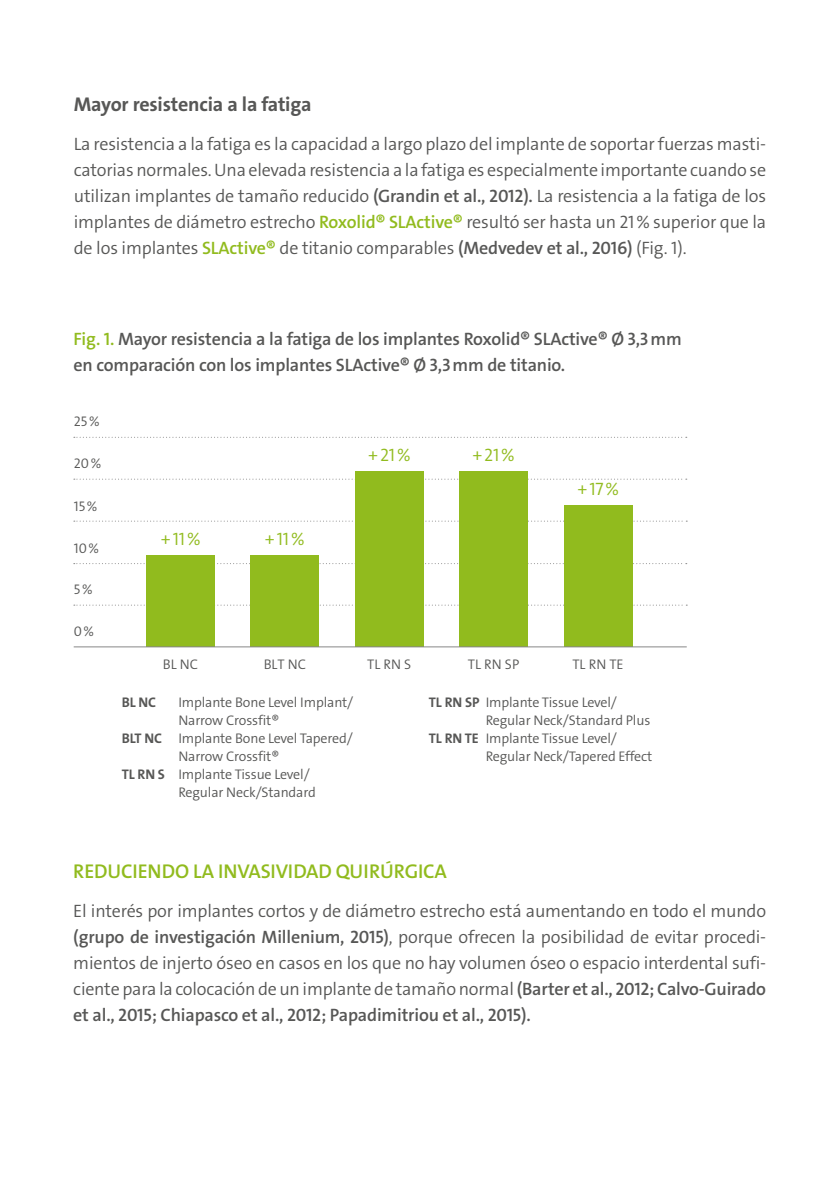
<style>
.page{position:relative;width:840px;height:1191px;background:#fff}
.page>*{position:absolute;margin:0;border:0;box-sizing:border-box;transform-origin:0 0}
.Subtitle{font:20px "The Sans LP6 Se Bld";letter-spacing:-.01em;color:#91bb1e}
.Subtitle-2{font:20px "The Sans LP7 Bld";letter-spacing:-.01em;color:#575756}
.Copy{font:18px/26px "The Sans LP4 Se Lig";letter-spacing:-.01em;color:#575756;text-align:justify}
.Graphic_Title{font:18px/26px "The Sans LP6 Se Bld";letter-spacing:-.01em;color:#575756}
.Copy-2{font:18px "The Sans LP4 Se Lig";color:#91bb1e}
.Graphic_Copy{font:14px/18px "The Sans LP4 Se Lig";letter-spacing:-.01em;color:#575756}
.t1{font:14px "The Sans LP7 Bld";color:#575756}
.s1{font-family:"The Sans LP6 Se Bld"}
.s2{font-family:"The Sans LP6 Se Bld";color:#91bb1e}
.s3{color:#91bb1e}
.s4{font-family:"The Sans LP7 Bld"}
</style>
<div class="page">
<svg style="left:74px;top:437px;width:612px;height:1px"></svg>
<svg style="left:74px;top:478px;width:612px;height:1px"></svg>
<svg style="left:74px;top:520px;width:609px;height:1px"></svg>
<svg style="left:74px;top:563px;width:612px;height:1px"></svg>
<svg style="left:74px;top:604px;width:609px;height:1px"></svg>
<div style="left:250px;top:555px;width:69px;height:91px;background:#91bb1e"></div>
<div style="left:146px;top:555px;width:68px;height:91px;background:#91bb1e"></div>
<div style="left:355px;top:471px;width:68px;height:175px;background:#91bb1e"></div>
<div style="left:459px;top:471px;width:68px;height:175px;background:#91bb1e"></div>
<div style="left:563px;top:505px;width:69px;height:141px;background:#91bb1e"></div>
<hr style="left:74px;top:646px;width:612px;height:1px;background:#878787">
<p class="Subtitle-2" style="left:74px;top:91px;width:239px">Mayor resistencia a la fatiga</p>
<p class="Copy" style="left:74px;top:131px;width:693px">La resistencia a la fatiga es la capacidad a largo plazo del implante de soportar fuerzas masti&shy;catorias normales. Una elevada resistencia a la fatiga es especialmente importante cuando se utilizan implantes de tamaño reducido <span class="s1">(Grandin et al., 2012).</span> La resistencia a la fatiga de los implantes de diámetro estrecho <span class="s2">Roxolid® SLActive®</span> resultó ser hasta un 21% superior que la de los implantes <span class="s2">SLActive®</span> de titanio comparables <span class="s1">(Medvedev et al., 2016)</span> (Fig. 1).</p>
<p class="Graphic_Title" style="left:73px;top:326px;width:609px"><span class="s3">Fig. 1.</span> Mayor resistencia a la fatiga de los implantes Roxolid® SLActive® Ø 3,3mm en comparación con los implantes SLActive® Ø 3,3mm de titanio.</p>
<p class="Graphic_Copy" style="left:74px;top:412px;width:27px">25%</p>
<p class="Graphic_Copy" style="left:74px;top:454px;width:29px">20%</p>
<p class="Graphic_Copy" style="left:74px;top:497px;width:25px">15%</p>
<p class="Graphic_Copy" style="left:74px;top:539px;width:27px">10%</p>
<p class="Graphic_Copy" style="left:74px;top:580px;width:20px">5%</p>
<p class="Graphic_Copy" style="left:74px;top:622px;width:22px">0%</p>
<p class="Copy-2" style="left:161px;top:527px;width:41px">+11%</p>
<p class="Copy-2" style="left:265px;top:527px;width:41px">+11%</p>
<p class="Copy-2" style="left:368px;top:443px;width:44px">+21%</p>
<p class="Copy-2" style="left:472px;top:443px;width:44px">+21%</p>
<p class="Copy-2" style="left:577px;top:477px;width:43px">+17%</p>
<p class="Graphic_Copy" style="left:163px;top:655px;width:37px">BL NC</p>
<p class="Graphic_Copy" style="left:263px;top:655px;width:44px">BLT NC</p>
<p class="Graphic_Copy" style="left:367px;top:655px;width:46px">TL RN S</p>
<p class="Graphic_Copy" style="left:467px;top:655px;width:53px">TL RN SP</p>
<p class="Graphic_Copy" style="left:572px;top:655px;width:53px">TL RN TE</p>
<p class="t1" style="left:122px;top:693px;width:36px">BL NC</p>
<p class="Graphic_Copy" style="left:178px;top:693px;width:176px">Implante Bone Level Implant/<br>Narrow Crossfit®</p>
<p class="Graphic_Copy" style="left:178px;top:729px;width:176px;text-indent:-57px"><span class="s4">BLT NC</span> Implante Bone Level Tapered/<br>Narrow Crossfit®</p>
<p class="Graphic_Copy" style="left:178px;top:765px;width:139px;text-indent:-57px"><span class="s4">TL RN S</span> Implante Tissue Level/<br>Regular Neck/Standard</p>
<p class="Graphic_Copy" style="left:485px;top:693px;width:166px;text-indent:-57px"><span class="s4">TL RN SP</span> Implante Tissue Level/<br>Regular Neck/Standard Plus</p>
<p class="Graphic_Copy" style="left:485px;top:729px;width:168px;text-indent:-57px"><span class="s4">TL RN TE</span> Implante Tissue Level/<br>Regular Neck/Tapered Effect</p>
<p class="Subtitle" style="left:73px;top:858px;width:375px">REDUCIENDO LA INVASIVIDAD QUIRÚRGICA</p>
<p class="Copy" style="left:73px;top:898px;width:694px">El interés por implantes cortos y de diámetro estrecho está aumentando en todo el mundo <span class="s1">(grupo de investigación Millenium, 2015)</span>, porque ofrecen la posibilidad de evitar procedi&shy;mientos de injerto óseo en casos en los que no hay volumen óseo o espacio interdental sufi&shy;ciente para la colocación de un implante de tamaño normal <span class="s1">(Barter et al., 2012; Calvo-Guirado et al., 2015; Chiapasco et al., 2012; Papadimitriou et al., 2015).</span></p>
</div>
